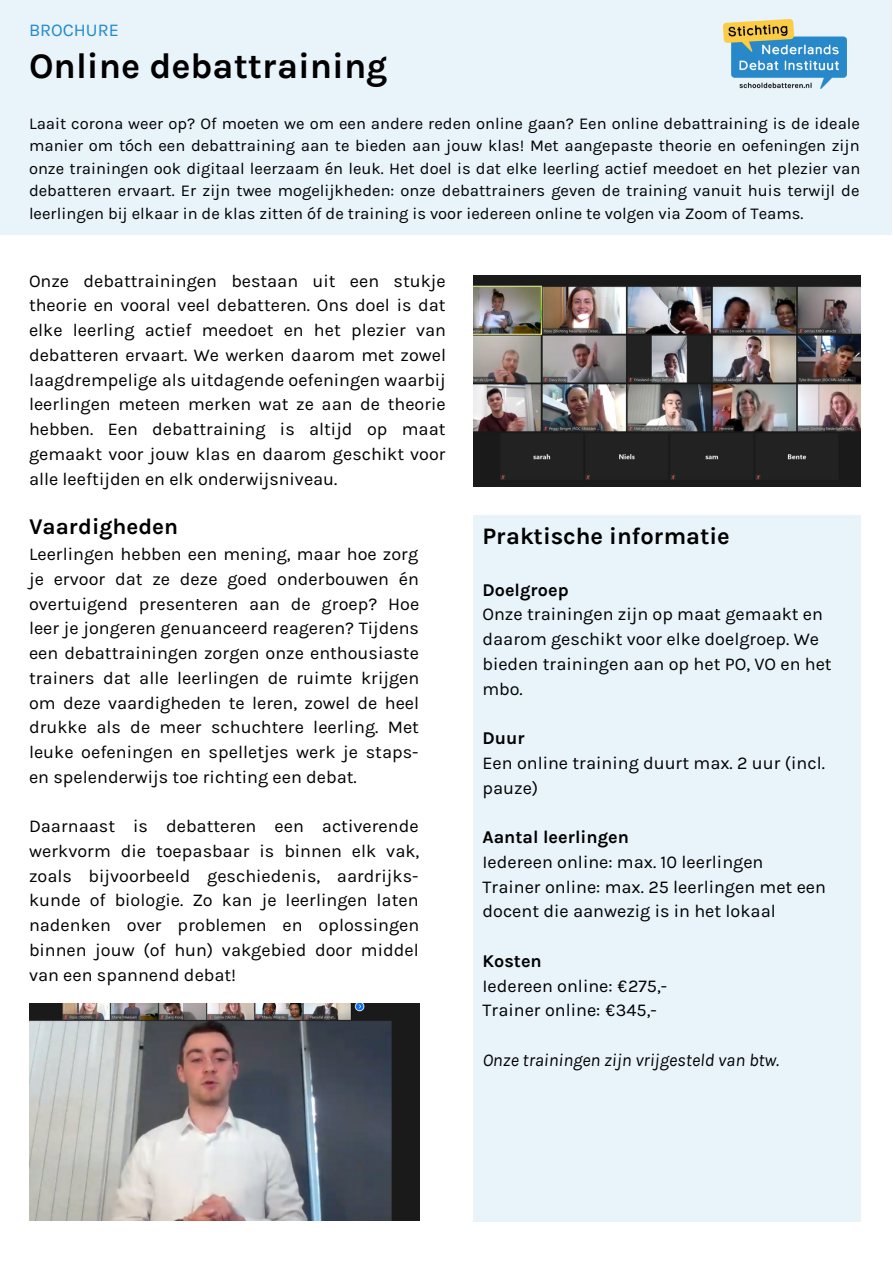
<style>
.page{position:relative;width:893px;height:1264px;background:#fff}
.page>*{position:absolute;margin:0;border:0;box-sizing:border-box;transform-origin:0 0}
.t1{font:700 36px "NDI Karla";color:#000}
.t2{font:700 23.7px "NDI Karla";color:#000}
.t3{font:700 22.5px "NDI Karla";color:#000}
.t4{font:18px/24.8px "NDI Karla";color:#000}
.t5{font:italic 18px "NDI Karla";color:#000}
.t6{font:700 18px "NDI Karla";color:#000}
.t7{font:18px "NDI Karla";color:#2289cb}
.t8{font:16.5px/22.5px "NDI Karla";color:#000;text-align:justify}
</style>
<div class="page">
<div style="left:0;top:0;width:891px;height:234px;background:#e8f3fa"></div>
<img style="left:723px;top:19px;width:123px;height:70px">
<div style="left:473px;top:515px;width:387px;height:706px;background:#e8f3fa"></div>
<img style="left:473px;top:276px;width:387px;height:210px">
<img style="left:29px;top:1003px;width:390px;height:217px">
<p class="t7" style="left:29px;top:19px;width:91px">BROCHURE</p>
<h1 class="t1" style="left:29px;top:45px;width:360px">Online debattraining</h1>
<p class="t8" style="left:29px;top:112px;width:832px">Laait corona weer op? Of moeten we om een andere reden online gaan? Een online debattraining is de ideale manier om tóch een debattraining aan te bieden aan jouw klas! Met aangepaste theorie en oefeningen zijn onze trainingen ook digitaal leerzaam én leuk. Het doel is dat elke leerling actief meedoet en het plezier van debatteren ervaart. Er zijn twee mogelijkheden: onze debattrainers geven de training vanuit huis terwijl de leerlingen bij elkaar in de klas zitten óf de training is voor iedereen online te volgen via Zoom of Teams.</p>
<p class="t4" style="left:29px;top:268px;width:418px;text-align:justify">Onze debattrainingen bestaan uit een stukje theorie en vooral veel debatteren. Ons doel is dat elke leerling actief meedoet en het plezier van debatteren ervaart. We werken daarom met zowel laagdrempelige als uitdagende oefeningen waarbij leerlingen meteen merken wat ze aan de theorie hebben. Een debattraining is altijd op maat gemaakt voor jouw klas en daarom geschikt voor alle leeftijden en elk onderwijsniveau.</p>
<p class="t3" style="left:29px;top:513px;width:151px">Vaardigheden</p>
<p class="t4" style="left:29px;top:541px;width:392px;text-align:justify">Leerlingen hebben een mening, maar hoe zorg je ervoor dat ze deze goed onderbouwen én overtuigend presenteren aan de groep? Hoe leer je jongeren genuanceerd reageren? Tijdens een debattrainingen zorgen onze enthousiaste trainers dat alle leerlingen de ruimte krijgen om deze vaardigheden te leren, zowel de heel drukke als de meer schuchtere leerling. Met leuke oefeningen en spelletjes werk je staps&shy;en spelenderwijs toe richting een debat.</p>
<p class="t4" style="left:29px;top:814px;width:392px;text-align:justify">Daarnaast is debatteren een activerende werkvorm die toepasbaar is binnen elk vak, zoals bijvoorbeeld geschiedenis, aardrijks&shy;kunde of biologie. Zo kan je leerlingen laten nadenken over problemen en oplossingen binnen jouw (of hun) vakgebied door middel van een spannend debat!</p>
<h2 class="t2" style="left:482px;top:522px;width:249px">Praktische informatie</h2>
<p class="t6" style="left:482px;top:579px;width:88px">Doelgroep</p>
<p class="t4" style="left:482px;top:602px;width:351px">Onze trainingen zijn op maat gemaakt en daarom geschikt voor elke doelgroep. We bieden trainingen aan op het PO, VO en het mbo.</p>
<p class="t6" style="left:482px;top:727px;width:44px">Duur</p>
<p class="t4" style="left:482px;top:750px;width:344px">Een online training duurt max. 2 uur (incl. pauze)</p>
<p class="t6" style="left:482px;top:826px;width:148px">Aantal leerlingen</p>
<p class="t4" style="left:482px;top:849px;width:345px">Iedereen online: max. 10 leerlingen<br>Trainer online: max. 25 leerlingen met een docent die aanwezig is in het lokaal</p>
<p class="t6" style="left:482px;top:950px;width:61px">Kosten</p>
<p class="t4" style="left:482px;top:973px;width:186px">Iedereen online: €275,-<br>Trainer online: €345,-</p>
<p class="t5" style="left:482px;top:1049px;width:298px">Onze trainingen zijn vrijgesteld van btw.</p>
</div>
